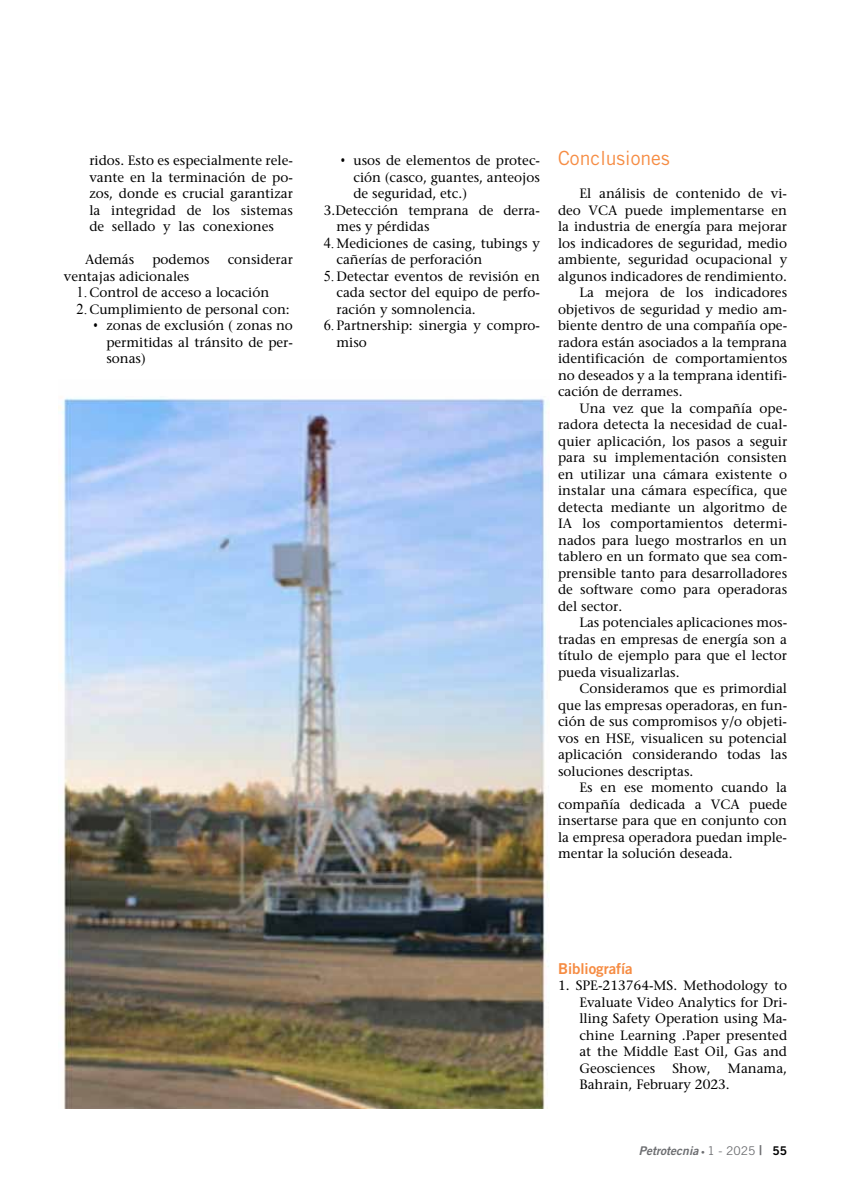
<style>
.page{position:relative;width:851px;height:1191px;background:#fff}
.page>*{position:absolute;margin:0;border:0;box-sizing:border-box;transform-origin:0 0}
.t1{font:19.5px "Trade Gothic";color:#f68c43}
.t2{font:15px "Trade Gothic Bold Two";color:#f68c43}
.t3{font:13.5px/16.5px "Stone Serif";color:#000;text-align:justify}
.t4{font:italic 12px "Trade Gothic Bold Two";color:#6d6e71}
.s1{font-family:"Times New Roman";font-size:15px}
.s2{font-style:normal;font-size:7.5px}
.s3{font-family:"Trade Gothic";font-style:normal}
.s4{font-style:normal;font-size:13.5px}
.s5{font-style:normal;color:#000}
</style>
<div class="page">
<img style="left:58px;top:397px;width:491px;height:711px">
<p class="t3" style="left:89px;top:152px;width:205px">ridos. Esto es especialmente rele&shy;vante en la terminación de po&shy;zos, donde es crucial garantizar la integridad de los sistemas de sellado y las conexiones</p>
<p class="t3" style="left:85px;top:251px;width:51px">Además</p>
<p class="t3" style="left:152px;top:251px;width:59px">podemos</p>
<p class="t3" style="left:228px;top:251px;width:67px">considerar</p>
<p class="t3" style="left:64px;top:267px;width:127px">ventajas adicionales</p>
<p class="t3" style="left:77px;top:284px;width:194px"><span class="s1">1.</span> Control de acceso a locación</p>
<p class="t3" style="left:77px;top:300px;width:215px"><span class="s1">2.</span> Cumplimiento de personal con:</p>
<p class="t3" style="left:106px;top:317px;width:188px;text-indent:-13px"><span class="s1">•</span> zonas de exclusión ( zonas no permitidas al tránsito de per&shy;sonas)</p>
<p class="t3" style="left:340px;top:152px;width:201px"><span class="s1">•</span> usos de elementos de protec-</p>
<p class="t3" style="left:353px;top:168px;width:188px">ción (casco, guantes, anteojos</p>
<p class="t3" style="left:353px;top:185px;width:115px">de seguridad, etc.)</p>
<p class="t3" style="left:323px;top:201px;width:218px">3.Detección temprana de derra-</p>
<p class="t3" style="left:336px;top:218px;width:95px">mes y pérdidas</p>
<p class="t3" style="left:336px;top:234px;width:205px;text-indent:-13px"><span class="s1">4.</span> Mediciones de casing, tubings y cañerías de perforación</p>
<p class="t3" style="left:336px;top:267px;width:205px;text-indent:-13px"><span class="s1">5.</span> Detectar eventos de revisión en cada sector del equipo de perfo&shy;ración y somnolencia.</p>
<p class="t3" style="left:336px;top:317px;width:205px;text-indent:-13px"><span class="s1">6.</span> Partnership: sinergia y compro&shy;miso</p>
<h1 class="t1" style="left:558px;top:146px;width:113px">Conclusiones</h1>
<p class="t3" style="left:579px;top:185px;width:209px">El análisis de contenido de vi-</p>
<p class="t3" style="left:558px;top:201px;width:230px">deo VCA puede implementarse en</p>
<p class="t3" style="left:558px;top:218px;width:230px">la industria de energía para mejorar</p>
<p class="t3" style="left:558px;top:234px;width:230px">los indicadores de seguridad, medio</p>
<p class="t3" style="left:558px;top:251px;width:230px">ambiente, seguridad ocupacional y</p>
<p class="t3" style="left:558px;top:267px;width:230px">algunos indicadores de rendimiento.</p>
<p class="t3" style="left:579px;top:284px;width:209px">La mejora de los indicadores</p>
<p class="t3" style="left:558px;top:300px;width:230px">objetivos de seguridad y medio am-</p>
<p class="t3" style="left:558px;top:317px;width:230px">biente dentro de una compañía ope-</p>
<p class="t3" style="left:558px;top:333px;width:230px">radora están asociados a la temprana</p>
<p class="t3" style="left:558px;top:350px;width:230px">identificación de comportamientos</p>
<p class="t3" style="left:558px;top:366px;width:230px">no deseados y a la temprana identifi-</p>
<p class="t3" style="left:558px;top:383px;width:126px">cación de derrames.</p>
<p class="t3" style="left:579px;top:399px;width:209px">Una vez que la compañía ope-</p>
<p class="t3" style="left:558px;top:416px;width:230px">radora detecta la necesidad de cual-</p>
<p class="t3" style="left:558px;top:432px;width:230px">quier aplicación, los pasos a seguir</p>
<p class="t3" style="left:558px;top:449px;width:230px">para su implementación consisten</p>
<p class="t3" style="left:558px;top:465px;width:230px">en utilizar una cámara existente o</p>
<p class="t3" style="left:558px;top:482px;width:230px">instalar una cámara específica, que</p>
<p class="t3" style="left:558px;top:498px;width:230px">detecta mediante un algoritmo de</p>
<p class="t3" style="left:558px;top:515px;width:230px">IA los comportamientos determi-</p>
<p class="t3" style="left:558px;top:531px;width:230px">nados para luego mostrarlos en un</p>
<p class="t3" style="left:558px;top:548px;width:230px">tablero en un formato que sea com-</p>
<p class="t3" style="left:558px;top:564px;width:230px">prensible tanto para desarrolladores</p>
<p class="t3" style="left:558px;top:581px;width:230px">de software como para operadoras</p>
<p class="t3" style="left:558px;top:597px;width:66px">del sector.</p>
<p class="t3" style="left:579px;top:614px;width:209px">Las potenciales aplicaciones mos-</p>
<p class="t3" style="left:558px;top:630px;width:230px">tradas en empresas de energía son a</p>
<p class="t3" style="left:558px;top:647px;width:230px">título de ejemplo para que el lector</p>
<p class="t3" style="left:558px;top:663px;width:123px">pueda visualizarlas.</p>
<p class="t3" style="left:579px;top:680px;width:209px">Consideramos que es primordial</p>
<p class="t3" style="left:558px;top:696px;width:230px">que las empresas operadoras, en fun-</p>
<p class="t3" style="left:558px;top:713px;width:230px">ción de sus compromisos y/o objeti-</p>
<p class="t3" style="left:558px;top:729px;width:230px">vos en HSE, visualicen su potencial</p>
<p class="t3" style="left:558px;top:746px;width:230px">aplicación considerando todas las</p>
<p class="t3" style="left:558px;top:762px;width:137px">soluciones descriptas.</p>
<p class="t3" style="left:579px;top:779px;width:209px">Es en ese momento cuando la</p>
<p class="t3" style="left:558px;top:795px;width:230px">compañía dedicada a VCA puede</p>
<p class="t3" style="left:558px;top:812px;width:230px">insertarse para que en conjunto con</p>
<p class="t3" style="left:558px;top:828px;width:230px">la empresa operadora puedan imple-</p>
<p class="t3" style="left:558px;top:845px;width:176px">mentar la solución deseada.</p>
<p class="t2" style="left:558px;top:959px;width:76px">Bibliografía</p>
<p class="t3" style="left:579px;top:977px;width:209px;text-indent:-21px">1. SPE-213764-MS. Methodology to Evaluate Video Analytics for Dri&shy;lling Safety Operation using Ma&shy;chine Learning .Paper presented at the Middle East Oil, Gas and Geosciences</p>
<p class="t3" style="left:672px;top:1059px;width:40px">Show,</p>
<p class="t3" style="left:579px;top:1059px;width:209px;text-indent:149px">Manama,<br>Bahrain, February 2023.</p>
<p class="t4" style="left:639px;top:1143px;width:150px">Petrotecnia <span class="s2">•</span> <span class="s3">1 - 2025</span> <span class="s4">|</span> <span class="s5">55</span></p>
</div>
